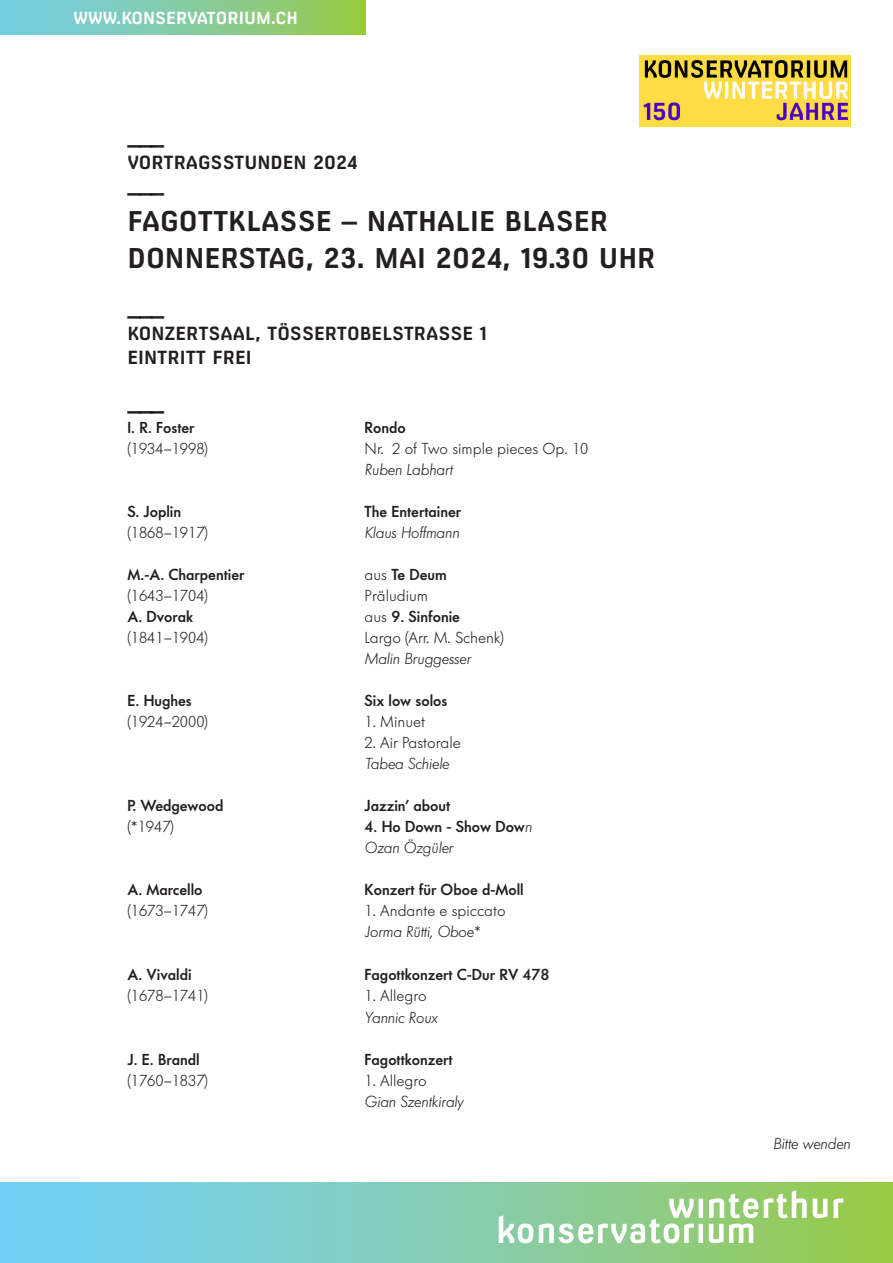
<style>
.page{position:relative;width:893px;height:1263px;background:#fff}
.page>*{position:absolute;margin:0;border:0;box-sizing:border-box;transform-origin:0 0}
.t1{font:700 27px "Milibus Rg";color:#231f20}
.Strich{font:700 22.5px "Milibus Rg";color:#231f20}
.Titel_klein{font:700 18px/24px "Milibus Rg";color:#231f20}
.t2{font:700 16.5px "Milibus Rg";color:#fff}
.Schüler_in{font:500 15.75px "Futura BQ";color:#231f20}
.Schüler_in-2{font:300 15.75px/21px "Futura BQ";color:#231f20}
.Schüler_in-3{font:italic 300 15.75px "Futura BQ";color:#231f20}
.s1{font-weight:300}
.s2{font-style:italic}
.s3{font-weight:300;font-style:italic}
</style>
<div class="page">
<img style="left:640px;top:55px;width:210px;height:71px">
<div style="left:0;top:0;width:365px;height:34px;background:linear-gradient(to right,#72ceef,#98c94b)"></div>
<svg style="left:0;top:1182px;width:893px;height:81px"></svg>
<svg style="left:499px;top:1190px;width:344px;height:53px"></svg>
<p class="t2" style="left:74px;top:8px;width:226px">WWW.KONSERVATORIUM.CH</p>
<p class="Strich" style="left:128px;top:123px;width:38px">___</p>
<p class="Titel_klein" style="left:128px;top:151px;width:231px">VORTRAGSSTUNDEN 2024</p>
<p class="Strich" style="left:128px;top:171px;width:38px">___</p>
<p class="t1" style="left:128px;top:205px;width:482px">FAGOTTKLASSE – NATHALIE BLASER</p>
<p class="t1" style="left:128px;top:242px;width:530px">DONNERSTAG, 23. MAI 2024, 19.30 UHR</p>
<p class="Strich" style="left:128px;top:294px;width:38px">___</p>
<p class="Titel_klein" style="left:128px;top:322px;width:361px">KONZERTSAAL, TÖSSERTOBELSTRASSE 1<br>EINTRITT FREI</p>
<p class="Strich" style="left:128px;top:389px;width:38px">___</p>
<p class="Schüler_in" style="left:128px;top:417px;width:69px">I. R. Foster</p>
<p class="Schüler_in" style="left:365px;top:417px;width:43px">Rondo</p>
<p class="Schüler_in-2" style="left:128px;top:438px;width:82px">(1934–1998)</p>
<p class="Schüler_in-2" style="left:365px;top:438px;width:225px">Nr. 2 of Two simple pieces Op. 10</p>
<p class="Schüler_in-3" style="left:365px;top:459px;width:89px">Ruben Labhart</p>
<p class="Schüler_in" style="left:128px;top:501px;width:55px">S. Joplin</p>
<p class="Schüler_in" style="left:365px;top:501px;width:98px">The Entertainer</p>
<p class="Schüler_in-2" style="left:128px;top:522px;width:82px">(1868–1917)</p>
<p class="Schüler_in-3" style="left:365px;top:522px;width:96px">Klaus Hoffmann</p>
<p class="Schüler_in" style="left:128px;top:564px;width:118px">M.-A. Charpentier</p>
<p class="Schüler_in" style="left:365px;top:564px;width:84px"><span class="s1">aus</span> Te Deum</p>
<p class="Schüler_in-2" style="left:128px;top:585px;width:82px">(1643–1704)</p>
<p class="Schüler_in-2" style="left:365px;top:585px;width:65px">Präludium</p>
<p class="Schüler_in" style="left:128px;top:606px;width:67px">A. Dvorak</p>
<p class="Schüler_in" style="left:365px;top:606px;width:97px"><span class="s1">aus</span> 9. Sinfonie</p>
<p class="Schüler_in-2" style="left:128px;top:627px;width:82px">(1841–1904)</p>
<p class="Schüler_in-2" style="left:365px;top:627px;width:141px">Largo (Arr. M. Schenk)</p>
<p class="Schüler_in-3" style="left:365px;top:648px;width:108px">Malin Bruggesser</p>
<p class="Schüler_in" style="left:128px;top:690px;width:66px">E. Hughes</p>
<p class="Schüler_in" style="left:365px;top:690px;width:84px">Six low solos</p>
<p class="Schüler_in-2" style="left:128px;top:711px;width:82px">(1924–2000)</p>
<p class="Schüler_in-2" style="left:365px;top:711px;width:62px">1. Minuet</p>
<p class="Schüler_in-2" style="left:365px;top:732px;width:98px">2. Air Pastorale<br><span class="s2">Tabea Schiele</span></p>
<p class="Schüler_in" style="left:128px;top:795px;width:97px">P. Wedgewood</p>
<p class="Schüler_in" style="left:365px;top:795px;width:87px">Jazzin’ about</p>
<p class="Schüler_in-2" style="left:128px;top:816px;width:48px">(*1947)</p>
<p class="Schüler_in" style="left:365px;top:816px;width:169px">4. Ho Down - Show Dow<span class="s3">n</span></p>
<p class="Schüler_in-3" style="left:365px;top:837px;width:90px">Ozan Özgüler</p>
<p class="Schüler_in" style="left:128px;top:879px;width:76px">A. Marcello</p>
<p class="Schüler_in" style="left:365px;top:879px;width:161px">Konzert für Oboe d-Moll</p>
<p class="Schüler_in-2" style="left:128px;top:900px;width:82px">(1673–1747)</p>
<p class="Schüler_in-2" style="left:365px;top:900px;width:142px">1. Andante e spiccato</p>
<p class="Schüler_in-3" style="left:365px;top:921px;width:116px">Jorma Rütti, Oboe*</p>
<p class="Schüler_in" style="left:128px;top:964px;width:65px">A. Vivaldi</p>
<p class="Schüler_in" style="left:365px;top:964px;width:186px">Fagottkonzert C-Dur RV 478</p>
<p class="Schüler_in-2" style="left:128px;top:985px;width:82px">(1678–1741)</p>
<p class="Schüler_in-2" style="left:365px;top:985px;width:63px">1. Allegro</p>
<p class="Schüler_in-3" style="left:365px;top:1007px;width:74px">Yannic Roux</p>
<p class="Schüler_in" style="left:128px;top:1049px;width:74px">J. E. Brandl</p>
<p class="Schüler_in" style="left:365px;top:1049px;width:90px">Fagottkonzert</p>
<p class="Schüler_in-2" style="left:128px;top:1070px;width:82px">(1760–1837)</p>
<p class="Schüler_in-2" style="left:365px;top:1070px;width:63px">1. Allegro</p>
<p class="Schüler_in-3" style="left:365px;top:1091px;width:100px">Gian Szentkiraly</p>
<p class="Schüler_in-3" style="left:773px;top:1133px;width:79px">Bitte wenden</p>
</div>
